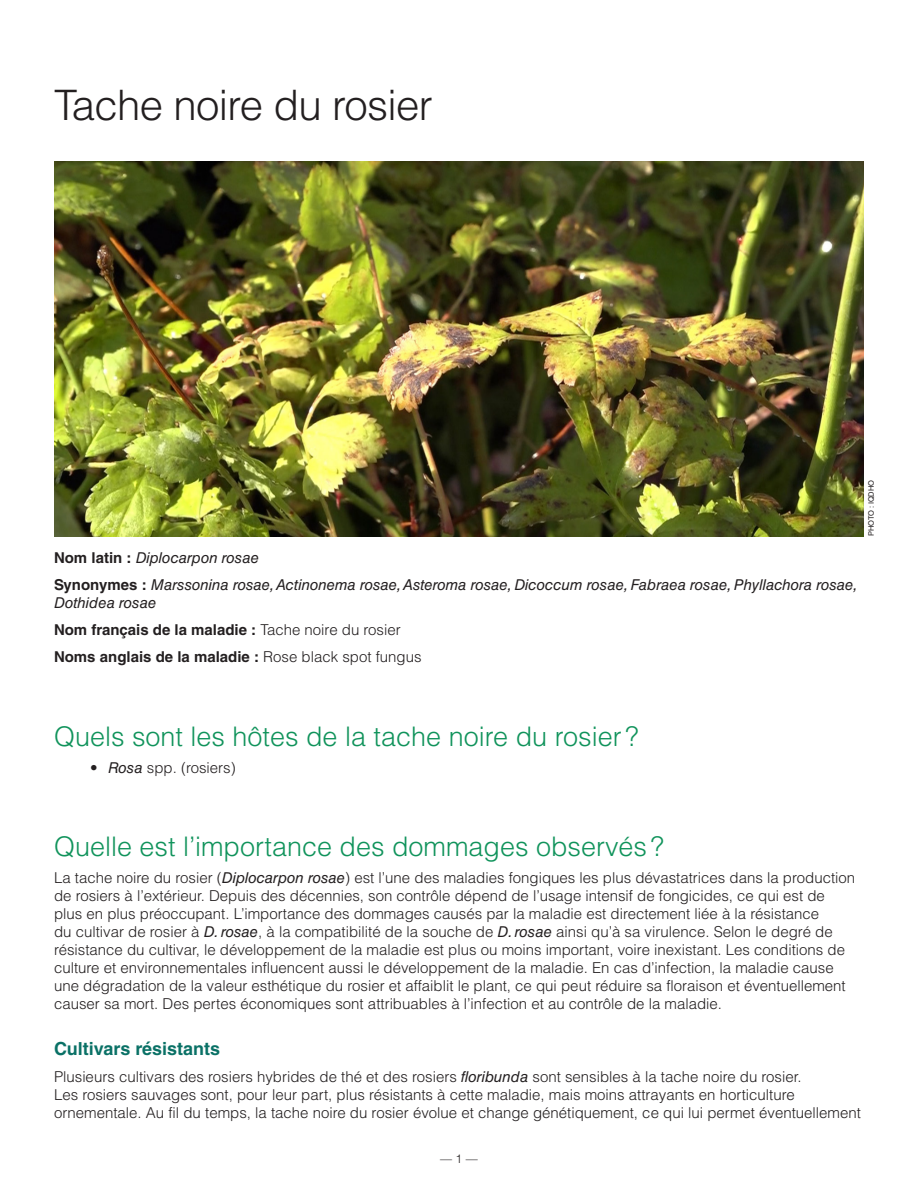
<style>
.page{position:relative;width:918px;height:1188px;background:#fff}
.page>*{position:absolute;margin:0;border:0;box-sizing:border-box;transform-origin:0 0}
.Titre_Fiche{font:300 42px "Helvetica LT Std";letter-spacing:-.015em;color:#231f20}
.T1{font:300 27px "Helvetica LT Std";color:#10935b}
.T2{font:700 18px "Helvetica LT Std";color:#0a7166}
.Courant{font:300 15px/18px "Helvetica LT Std";color:#231f20}
.Courant-2{font:italic 15px/18px "Helvetica LT Std";color:#231f20}
.Courant-3{font:700 15px "Helvetica LT Std";color:#231f20}
.t1{font:300 12px "Helvetica LT Std";color:#231f20}
.Credit_Photo{font:7.5px "Helvetica LT Std";color:#231f20}
.s1{font-weight:700;font-style:normal}
.s2{font-weight:300}
.s3{font-weight:400;font-style:italic}
</style>
<div class="page">
<img style="left:54px;top:162px;width:810px;height:374px">
<p class="Titre_Fiche" style="left:54px;top:79px;width:380px">Tache noire du rosier</p>
<p class="Courant-2" style="left:54px;top:549px;width:207px"><span class="s1">Nom latin :</span> Diplocarpon rosae</p>
<p class="Courant-2" style="left:54px;top:576px;width:805px"><span class="s1">Synonymes :</span> Marssonina rosae, Actinonema rosae, Asteroma rosae, Dicoccum rosae, Fabraea rosae, Phyllachora rosae,<br>Dothidea rosae</p>
<p class="Courant-3" style="left:54px;top:621px;width:348px">Nom français de la maladie : <span class="s2">Tache noire du rosier</span></p>
<p class="Courant-3" style="left:54px;top:648px;width:369px">Noms anglais de la maladie : <span class="s2">Rose black spot fungus</span></p>
<p class="Credit_Photo" style="left:867px;top:536px;width:58px;rotate:-90deg">PHOTO : IQDHO</p>
<p class="T1" style="left:54px;top:719px;width:586px">Quels sont les hôtes de la tache noire du rosier ?</p>
<p class="Courant" style="left:90px;top:758px;width:147px"><span class="s3">• Rosa</span> spp. (rosiers)</p>
<p class="T1" style="left:54px;top:829px;width:612px">Quelle est l’importance des dommages observés ?</p>
<p class="Courant" style="left:54px;top:868px;width:803px">La tache noire du rosier (<span class="s3">Diplocarpon rosae</span>) est l’une des maladies fongiques les plus dévastatrices dans la production de rosiers à l’extérieur. Depuis des décennies, son contrôle dépend de l’usage intensif de fongicides, ce qui est de plus en plus préoccupant. L’importance des dommages causés par la maladie est directement liée à la résistance<br>du cultivar de rosier à <span class="s3">D. rosae</span>, à la compatibilité de la souche de <span class="s3">D. rosae</span> ainsi qu’à sa virulence. Selon le degré de résistance du cultivar, le développement de la maladie est plus ou moins important, voire inexistant. Les conditions de culture et environnementales influencent aussi le développement de la maladie. En cas d’infection, la maladie cause une dégradation de la valeur esthétique du rosier et affaiblit le plant, ce qui peut réduire sa floraison et éventuellement causer sa mort. Des pertes économiques sont attribuables à l’infection et au contrôle de la maladie.</p>
<p class="T2" style="left:54px;top:1038px;width:168px">Cultivars résistants</p>
<p class="Courant" style="left:54px;top:1068px;width:809px">Plusieurs cultivars des rosiers hybrides de thé et des rosiers <span class="s3">floribunda</span> sont sensibles à la tache noire du rosier.<br>Les rosiers sauvages sont, pour leur part, plus résistants à cette maladie, mais moins attrayants en horticulture ornementale. Au fil du temps, la tache noire du rosier évolue et change génétiquement, ce qui lui permet éventuellement</p>
<p class="t1" style="left:440px;top:1151px;width:39px">— 1 —</p>
</div>
